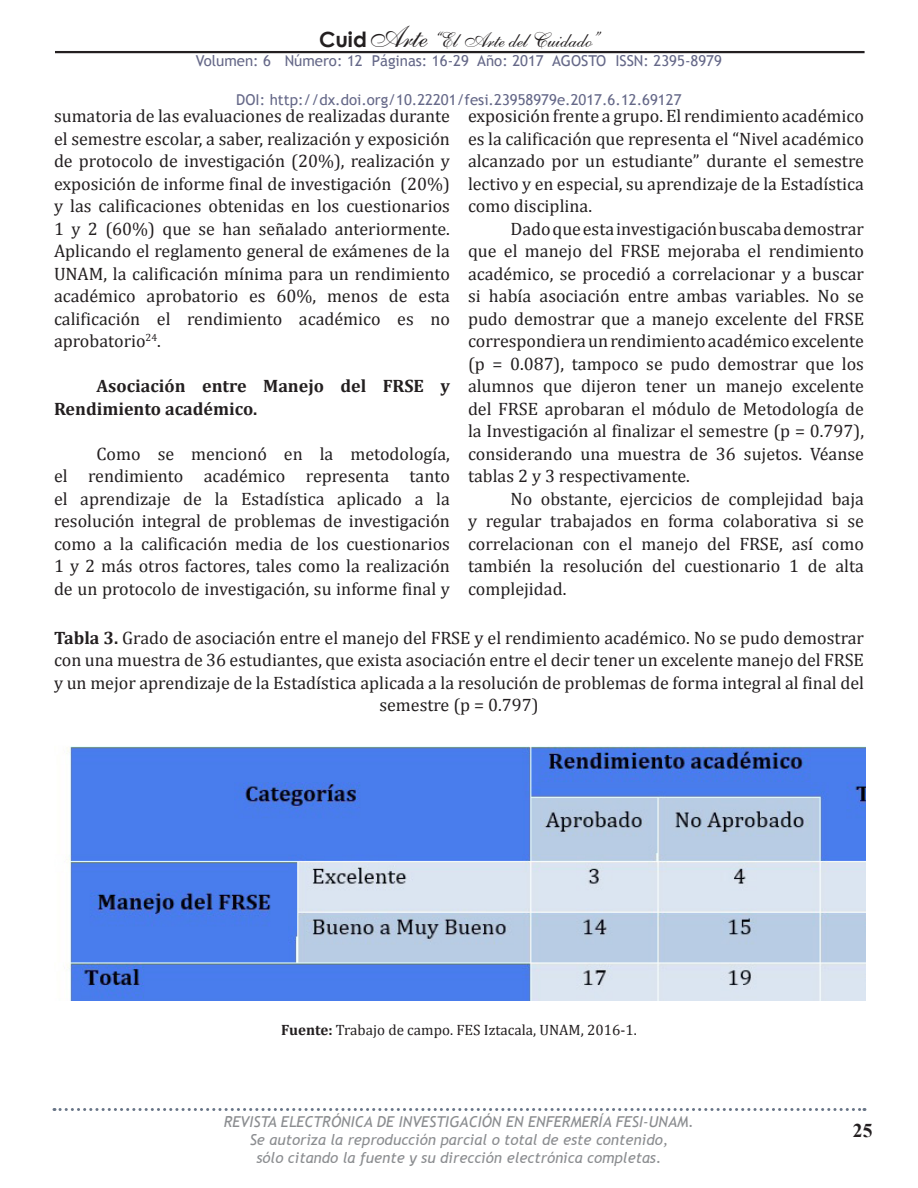
<style>
.page{position:relative;width:918px;height:1188px;background:#fff}
.page>*{position:absolute;margin:0;border:0;box-sizing:border-box;transform-origin:0 0}
.t1{font:21px "Shelley Allegro BT";color:#231f20}
.t2{font:700 19.5px "Times New Roman";color:#231f20}
.ContenidoP{font:18px/22.5px "Cambria";color:#231f20;text-align:justify}
.ContenidoP-2{font:700 18px/22.5px "Cambria";color:#231f20}
.t3{font:italic 15px/18px "Trebuchet MS";color:#8b8d90;text-align:center}
.t4{font:15px "Trebuchet MS";color:#656888}
.ContenidoP-3{font:15px "Cambria";color:#231f20}
.s1{font-family:"Century Gothic";font-weight:700}
.s2{font-size:30px}
.s3{font-weight:700}
</style>
<div class="page">
<svg style="left:54px;top:1108px;width:811px;height:3px"></svg>
<hr style="left:55px;top:51px;width:810px;height:2px;background:#231f20">
<img style="left:67px;top:746px;width:799px;height:255px">
<p class="t1" style="left:319px;top:27px;width:281px"><span class="s1">Cuid</span><span class="s2">Arte</span> “El Arte del Cuidado”</p>
<p class="t4" style="left:196px;top:52px;width:527px">Volumen: 6 Número: 12 Páginas: 16-29 Año: 2017 AGOSTO ISSN: 2395-8979</p>
<p class="t4" style="left:236px;top:91px;width:447px">DOI: http://dx.doi.org/10.22201/fesi.23958979e.2017.6.12.69127</p>
<p class="ContenidoP" style="left:468px;top:105px;width:398px">exposición frente a grupo. El rendimiento académico es la calificación que representa el “Nivel académico alcanzado por un estudiante” durante el semestre lectivo y en especial, su aprendizaje de la Estadística como disciplina.</p>
<p class="ContenidoP" style="left:468px;top:217px;width:398px;text-indent:43px">Dado que esta investigación buscaba demostrar que el manejo del FRSE mejoraba el rendimiento académico, se procedió a correlacionar y a buscar si había asociación entre ambas variables. No se pudo demostrar que a manejo excelente del FRSE correspondiera un rendimiento académico excelente (p = 0.087), tampoco se pudo demostrar que los alumnos que dijeron tener un manejo excelente del FRSE aprobaran el módulo de Metodología de la Investigación al finalizar el semestre (p = 0.797), considerando una muestra de 36 sujetos. Véanse tablas 2 y 3 respectivamente.</p>
<p class="ContenidoP" style="left:468px;top:487px;width:398px;text-indent:43px">No obstante, ejercicios de complejidad baja y regular trabajados en forma colaborativa si se correlacionan con el manejo del FRSE, así como también la resolución del cuestionario 1 de alta complejidad.</p>
<p class="ContenidoP" style="left:54px;top:626px;width:812px;text-align:center"><span class="s3">Tabla 3.</span> Grado de asociación entre el manejo del FRSE y el rendimiento académico. No se pudo demostrar con una muestra de 36 estudiantes, que exista asociación entre el decir tener un excelente manejo del FRSE y un mejor aprendizaje de la Estadística aplicada a la resolución de problemas de forma integral al final del semestre (p = 0.797)</p>
<p class="ContenidoP" style="left:54px;top:105px;width:398px">sumatoria de las evaluaciones de realizadas durante el semestre escolar, a saber, realización y exposición de protocolo de investigación (20%), realización y exposición de informe final de investigación (20%) y las calificaciones obtenidas en los cuestionarios 1 y 2 (60%) que se han señalado anteriormente.<br>Aplicando el reglamento general de exámenes de la UNAM, la calificación mínima para un rendimiento académico aprobatorio es 60%, menos de esta calificación el rendimiento académico es no aprobatorio<sup>24</sup>.</p>
<p class="ContenidoP-2" style="left:54px;top:374px;width:397px;text-indent:43px">Asociación entre Manejo del FRSE y<br>Rendimiento académico.</p>
<p class="ContenidoP" style="left:54px;top:442px;width:398px;text-indent:43px">Como se mencionó en la metodología, el rendimiento académico representa tanto el aprendizaje de la Estadística aplicado a la resolución integral de problemas de investigación como a la calificación media de los cuestionarios 1 y 2 más otros factores, tales como la realización de un protocolo de investigación, su informe final y</p>
<p class="ContenidoP-3" style="left:281px;top:1021px;width:357px"><span class="s3">Fuente:</span> Trabajo de campo. FES Iztacala, UNAM, 2016-1.</p>
<p class="t3" style="left:224px;top:1112px;width:472px">REVISTA ELECTRÓNICA DE INVESTIGACIÓN EN ENFERMERÍA FESI-UNAM.<br>Se autoriza la reproducción parcial o total de este contenido,<br>sólo citando la fuente y su dirección electrónica completas.</p>
<p class="t2" style="left:853px;top:1117px;width:21px">25</p>
</div>
